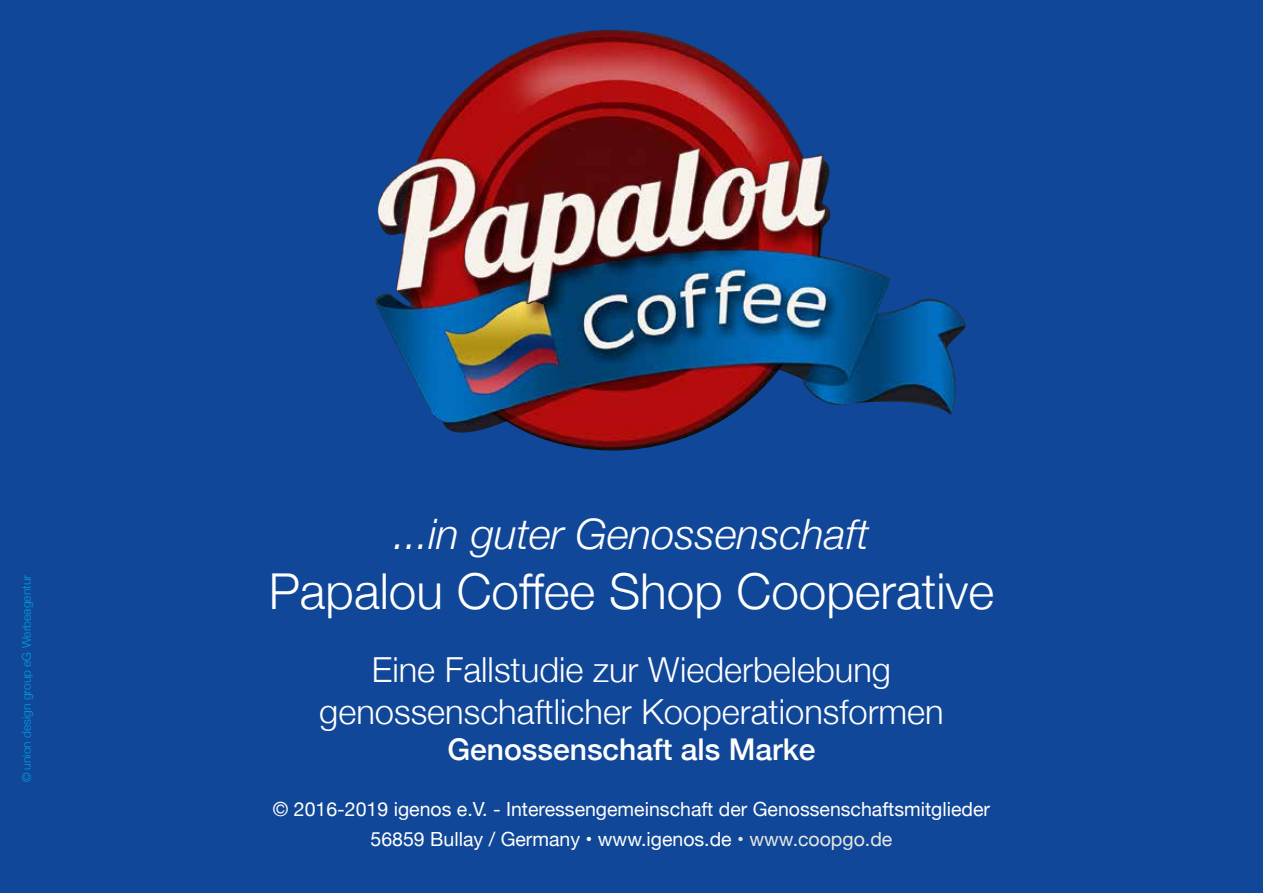
<style>
.page{position:relative;width:1263px;height:893px;background:#104798}
.page>*{position:absolute;margin:0;border:0;box-sizing:border-box;transform-origin:0 0}
.t1{font:300 49.5px "Helvetica Neue";color:#fff}
.t2{font:italic 300 42px "Helvetica Neue";color:#fff}
.t3{font:300 34.5px/41.4px "Helvetica Neue";color:#fff;text-align:center}
.t4{font:500 30px "Helvetica Neue";color:#fff}
.t5{font:19.5px/30px "Helvetica Neue";color:#fff;text-align:center}
.t6{font:300 12px "Helvetica Neue";color:#009fe3}
.s1{color:#e7e7e7}
</style>
<div class="page">
<img style="left:368px;top:30px;width:598px;height:421px">
<p class="t6" style="left:17px;top:782px;width:209px;rotate:-90deg">© union design group eG Werbeagentur</p>
<h2 class="t2" style="left:394px;top:501px;width:477px">...in guter Genossenschaft</h2>
<h1 class="t1" style="left:269px;top:551px;width:727px">Papalou Coffee Shop Cooperative</h1>
<h3 class="t3" style="left:319px;top:647px;width:626px">Eine Fallstudie zur Wiederbelebung genossenschaftlicher Kooperationsformen</h3>
<h3 class="t4" style="left:447px;top:725px;width:369px">Genossenschaft als Marke</h3>
<p class="t5" style="left:273px;top:795px;width:719px">© 2016-2019 igenos e.V. - Interessengemeinschaft der Genossenschaftsmitglieder<br>56859 Bullay / Germany • www.igenos.de <span class="s1">• www.coopgo.de</span></p>
</div>
